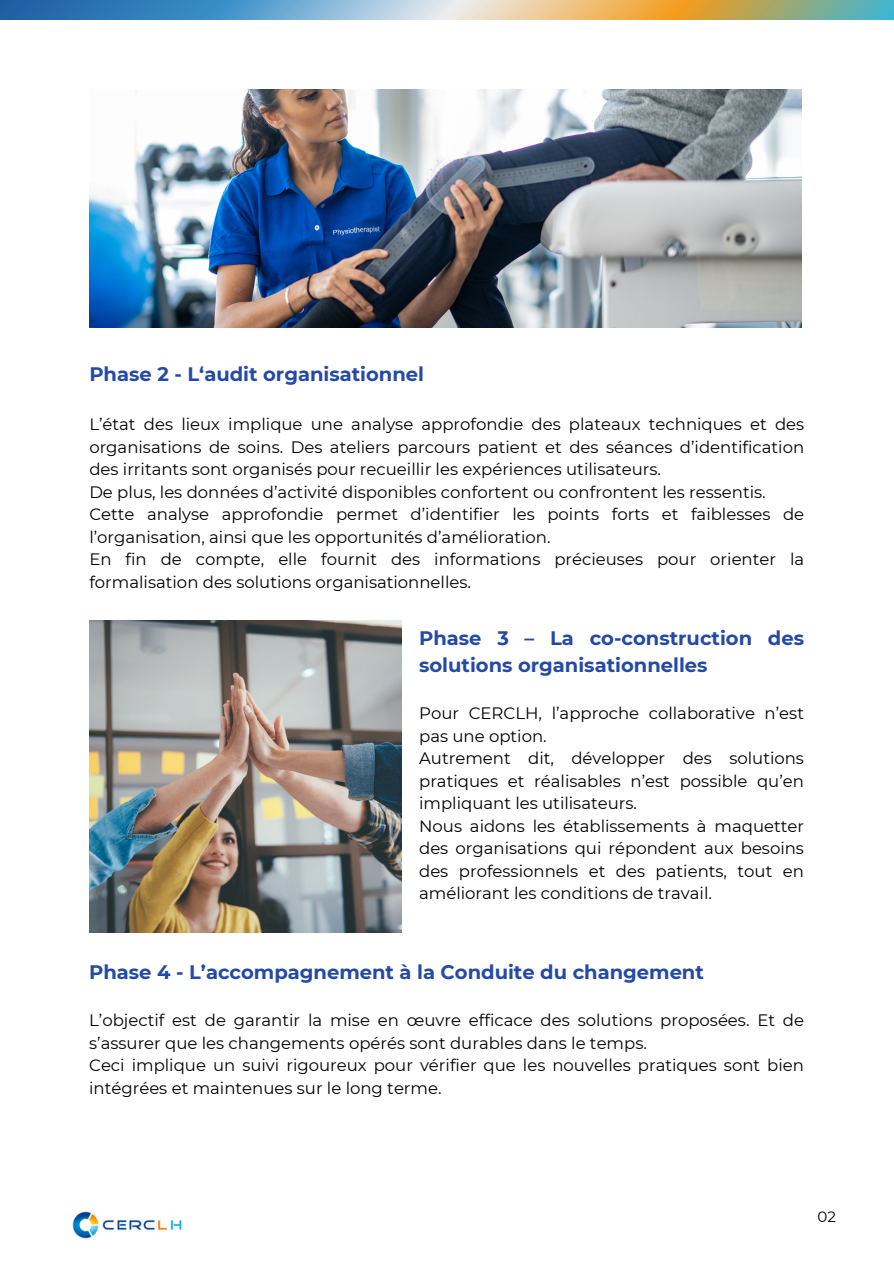
<style>
.page{position:relative;width:894px;height:1264px;background:#fff}
.page>*{position:absolute;margin:0;border:0;box-sizing:border-box;transform-origin:0 0}
.t1{font:700 19.5px/27px "Montserrat";color:#244aa5}
.t2{font:16.5px/22.5px "Montserrat";color:#000}
.t3{font:15px "Montserrat";color:#000}
</style>
<div class="page">
<img style="left:89px;top:89px;width:712px;height:238px">
<img style="left:72px;top:1211px;width:110px;height:26px">
<svg style="left:0;top:0;width:893px;height:20px;background:#92a9a4"></svg>
<img style="left:89px;top:621px;width:312px;height:311px">
<h1 class="t1" style="left:89px;top:360px;width:336px">Phase 2 - L‘audit organisationnel</h1>
<p class="t2" style="left:89px;top:413px;width:716px;text-align:justify">L’état des lieux implique une analyse approfondie des plateaux techniques et des organisations de soins. Des ateliers parcours patient et des séances d’identification des irritants sont organisés pour recueillir les expériences utilisateurs.</p>
<p class="t2" style="left:89px;top:480px;width:677px">De plus, les données d’activité disponibles confortent ou confrontent les ressentis.</p>
<p class="t2" style="left:89px;top:503px;width:716px">Cette analyse approfondie permet d’identifier les points forts et faiblesses de l’organisation, ainsi que les opportunités d’amélioration.</p>
<h1 class="t2" style="left:89px;top:548px;width:716px">En fin de compte, elle fournit des informations précieuses pour orienter la formalisation des solutions organisationnelles.</h1>
<p class="t1" style="left:419px;top:624px;width:386px">Phase 3 – La co-construction des solutions organisationnelles</p>
<p class="t2" style="left:419px;top:702px;width:386px">Pour CERCLH, l’approche collaborative n’est pas une option.</p>
<p class="t2" style="left:419px;top:747px;width:386px;text-align:justify">Autrement dit, développer des solutions pratiques et réalisables n’est possible qu’en impliquant les utilisateurs.</p>
<p class="t2" style="left:419px;top:814px;width:386px;text-align:justify">Nous aidons les établissements à maquetter des organisations qui répondent aux besoins des professionnels et des patients, tout en améliorant les conditions de travail.</p>
<p class="t1" style="left:89px;top:958px;width:616px">Phase 4 - L’accompagnement à la Conduite du changement</p>
<p class="t2" style="left:89px;top:1009px;width:716px">L’objectif est de garantir la mise en œuvre efficace des solutions proposées. Et de s’assurer que les changements opérés sont durables dans le temps.</p>
<p class="t2" style="left:89px;top:1054px;width:716px">Ceci implique un suivi rigoureux pour vérifier que les nouvelles pratiques sont bien intégrées et maintenues sur le long terme.</p>
<h1 class="t3" style="left:817px;top:1206px;width:20px">02</h1>
</div>
